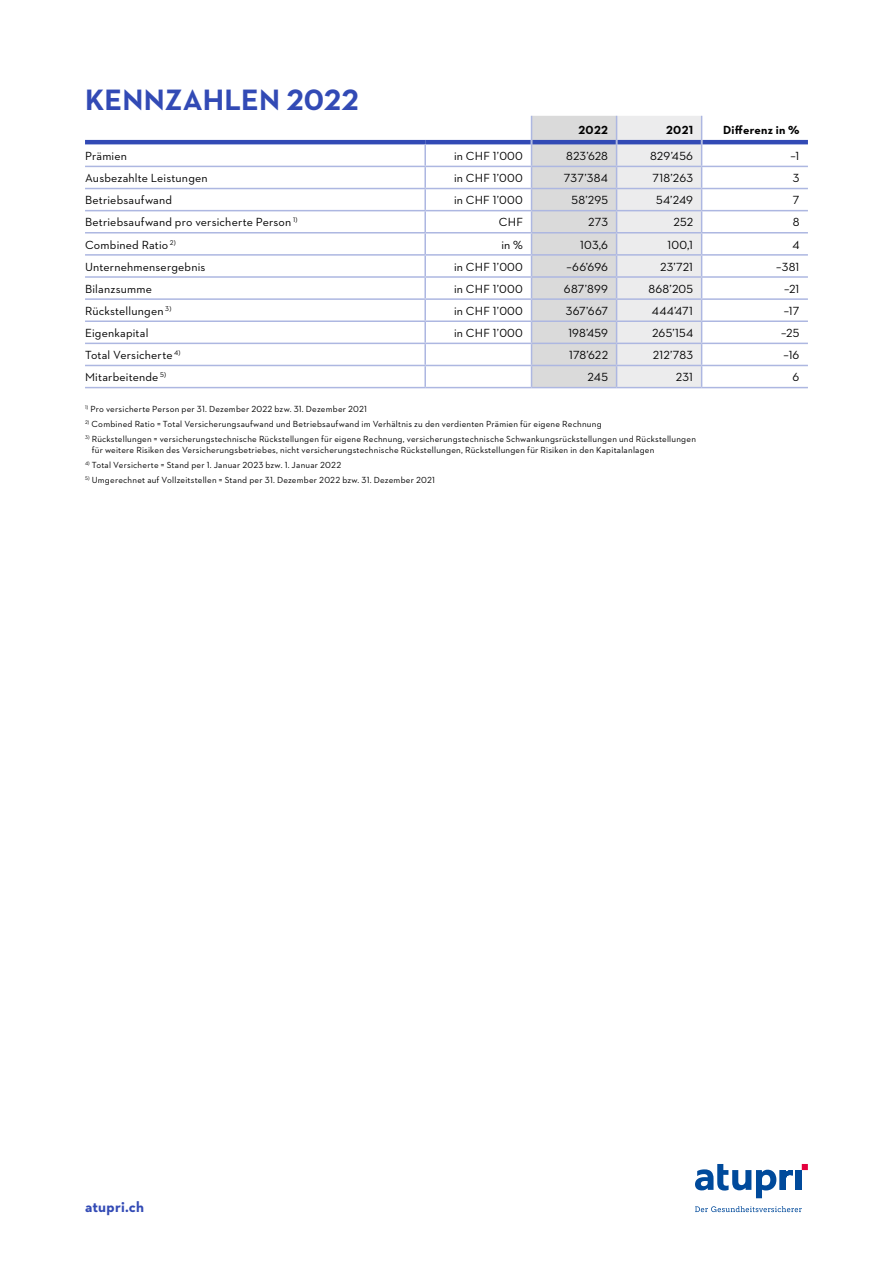
<style>
.page{position:relative;width:893px;height:1263px;background:#fff}
.page>*{position:absolute;margin:0;border:0;box-sizing:border-box;transform-origin:0 0}
.t1{font:700 30px "Neutraface 2 Text";letter-spacing:.005em;color:#324ab5}
.t2{font:700 15px "Neutraface 2 Text";letter-spacing:.01em;color:#324ab5}
.t3{font:12px "Neutraface 2 Text";letter-spacing:.015em;color:#000}
.t4{font:700 12px "Neutraface 2 Text";letter-spacing:.02em;color:#000}
.t5{font:9px/10.8px "Neutraface 2 Text";letter-spacing:.025em;color:#000}
</style>
<div class="page">
<svg style="left:802px;top:1164px;width:6px;height:6px"></svg>
<svg style="left:695px;top:1164px;width:98px;height:34px"></svg>
<div style="left:796px;top:1170px;width:6px;height:20px;background:#004a9b"></div>
<svg style="left:695px;top:1206px;width:107px;height:6px"></svg>
<hr style="left:85px;top:343px;width:340px;height:1px;background:#adb7e1">
<hr style="left:425px;top:343px;width:106px;height:1px;background:#adb7e1">
<hr style="left:702px;top:343px;width:106px;height:1px;background:#adb7e1">
<hr style="left:85px;top:365px;width:340px;height:1px;background:#adb7e1">
<hr style="left:425px;top:365px;width:106px;height:1px;background:#adb7e1">
<hr style="left:702px;top:365px;width:106px;height:1px;background:#adb7e1">
<hr style="left:85px;top:387px;width:340px;height:1px;background:#adb7e1">
<hr style="left:425px;top:387px;width:106px;height:1px;background:#adb7e1">
<hr style="left:702px;top:387px;width:106px;height:1px;background:#adb7e1">
<hr style="left:85px;top:140px;width:340px;height:4px;background:#324ab5">
<hr style="left:425px;top:140px;width:106px;height:4px;background:#324ab5">
<hr style="left:702px;top:140px;width:106px;height:4px;background:#324ab5">
<hr style="left:424px;top:144px;width:2px;height:22px;background:#adb7e1">
<hr style="left:424px;top:167px;width:2px;height:21px;background:#adb7e1">
<hr style="left:424px;top:189px;width:2px;height:21px;background:#adb7e1">
<hr style="left:424px;top:211px;width:2px;height:21px;background:#adb7e1">
<hr style="left:424px;top:233px;width:2px;height:21px;background:#adb7e1">
<hr style="left:424px;top:256px;width:2px;height:20px;background:#adb7e1">
<hr style="left:424px;top:278px;width:2px;height:20px;background:#adb7e1">
<hr style="left:424px;top:300px;width:2px;height:20px;background:#adb7e1">
<hr style="left:424px;top:322px;width:2px;height:21px;background:#adb7e1">
<hr style="left:424px;top:344px;width:2px;height:21px;background:#adb7e1">
<hr style="left:424px;top:366px;width:2px;height:21px;background:#adb7e1">
<svg style="left:531px;top:116px;width:171px;height:272px;background:#dddee2"></svg>
<hr style="left:85px;top:166px;width:340px;height:1px;background:#adb7e1">
<hr style="left:425px;top:166px;width:106px;height:1px;background:#adb7e1">
<hr style="left:531px;top:166px;width:86px;height:1px;background:#adb7e1">
<hr style="left:617px;top:166px;width:85px;height:1px;background:#adb7e1">
<hr style="left:702px;top:166px;width:106px;height:1px;background:#adb7e1">
<hr style="left:85px;top:188px;width:340px;height:1px;background:#adb7e1">
<hr style="left:425px;top:188px;width:106px;height:1px;background:#adb7e1">
<hr style="left:531px;top:188px;width:86px;height:1px;background:#adb7e1">
<hr style="left:617px;top:188px;width:85px;height:1px;background:#adb7e1">
<hr style="left:702px;top:188px;width:106px;height:1px;background:#adb7e1">
<hr style="left:85px;top:210px;width:340px;height:1px;background:#adb7e1">
<hr style="left:425px;top:210px;width:106px;height:1px;background:#adb7e1">
<hr style="left:531px;top:210px;width:86px;height:1px;background:#adb7e1">
<hr style="left:617px;top:210px;width:85px;height:1px;background:#adb7e1">
<hr style="left:702px;top:210px;width:106px;height:1px;background:#adb7e1">
<hr style="left:85px;top:232px;width:340px;height:1px;background:#adb7e1">
<hr style="left:425px;top:232px;width:106px;height:1px;background:#adb7e1">
<hr style="left:531px;top:232px;width:86px;height:1px;background:#adb7e1">
<hr style="left:617px;top:232px;width:85px;height:1px;background:#adb7e1">
<hr style="left:702px;top:232px;width:106px;height:1px;background:#adb7e1">
<hr style="left:85px;top:254px;width:340px;height:2px;background:#adb7e1">
<hr style="left:425px;top:254px;width:106px;height:2px;background:#adb7e1">
<hr style="left:531px;top:254px;width:86px;height:2px;background:#adb7e1">
<hr style="left:617px;top:254px;width:85px;height:2px;background:#adb7e1">
<hr style="left:702px;top:254px;width:106px;height:2px;background:#adb7e1">
<hr style="left:85px;top:276px;width:340px;height:2px;background:#adb7e1">
<hr style="left:425px;top:276px;width:106px;height:2px;background:#adb7e1">
<hr style="left:531px;top:276px;width:86px;height:2px;background:#adb7e1">
<hr style="left:617px;top:276px;width:85px;height:2px;background:#adb7e1">
<hr style="left:702px;top:276px;width:106px;height:2px;background:#adb7e1">
<hr style="left:85px;top:298px;width:340px;height:2px;background:#adb7e1">
<hr style="left:425px;top:298px;width:106px;height:2px;background:#adb7e1">
<hr style="left:531px;top:298px;width:86px;height:2px;background:#adb7e1">
<hr style="left:617px;top:298px;width:85px;height:2px;background:#adb7e1">
<hr style="left:702px;top:298px;width:106px;height:2px;background:#adb7e1">
<hr style="left:85px;top:320px;width:340px;height:2px;background:#adb7e1">
<hr style="left:425px;top:320px;width:106px;height:2px;background:#adb7e1">
<hr style="left:531px;top:320px;width:86px;height:2px;background:#adb7e1">
<hr style="left:617px;top:320px;width:85px;height:2px;background:#adb7e1">
<hr style="left:702px;top:320px;width:106px;height:2px;background:#adb7e1">
<h1 class="t1" style="left:85px;top:80px;width:275px">KENNZAHLEN 2022</h1>
<h3 class="t4" style="left:579px;top:122px;width:31px">2022</h3>
<h3 class="t4" style="left:666px;top:122px;width:28px">2021</h3>
<h3 class="t4" style="left:723px;top:122px;width:78px">Differenz in %</h3>
<h3 class="t3" style="left:85px;top:148px;width:43px">Prämien</h3>
<h3 class="t3" style="left:454px;top:148px;width:70px">in CHF 1’000</h3>
<h3 class="t3" style="left:566px;top:148px;width:43px">823’628</h3>
<h3 class="t3" style="left:650px;top:148px;width:44px">829’456</h3>
<h3 class="t3" style="left:790px;top:148px;width:10px">–1</h3>
<h3 class="t3" style="left:85px;top:171px;width:124px">Ausbezahlte Leistungen</h3>
<h3 class="t3" style="left:454px;top:171px;width:70px">in CHF 1’000</h3>
<h3 class="t3" style="left:564px;top:171px;width:46px">737’384</h3>
<h3 class="t3" style="left:652px;top:171px;width:42px">718’263</h3>
<h3 class="t3" style="left:793px;top:171px;width:8px">3</h3>
<h3 class="t3" style="left:85px;top:193px;width:89px">Betriebsaufwand</h3>
<h3 class="t3" style="left:454px;top:193px;width:70px">in CHF 1’000</h3>
<h3 class="t3" style="left:571px;top:193px;width:38px">58’295</h3>
<h3 class="t3" style="left:656px;top:193px;width:39px">54’249</h3>
<h3 class="t3" style="left:793px;top:193px;width:8px">7</h3>
<h3 class="t3" style="left:85px;top:215px;width:214px">Betriebsaufwand pro versicherte Person <sup>1)</sup></h3>
<h3 class="t3" style="left:499px;top:215px;width:26px">CHF</h3>
<h3 class="t3" style="left:588px;top:215px;width:21px">273</h3>
<h3 class="t3" style="left:674px;top:215px;width:21px">252</h3>
<h3 class="t3" style="left:793px;top:215px;width:8px">8</h3>
<h3 class="t3" style="left:85px;top:237px;width:92px">Combined Ratio <sup>2)</sup></h3>
<h3 class="t3" style="left:501px;top:237px;width:23px">in %</h3>
<h3 class="t3" style="left:580px;top:237px;width:29px">103,6</h3>
<h3 class="t3" style="left:668px;top:237px;width:27px">100,1</h3>
<h3 class="t3" style="left:792px;top:237px;width:9px">4</h3>
<h3 class="t3" style="left:85px;top:259px;width:122px">Unternehmensergebnis</h3>
<h3 class="t3" style="left:454px;top:259px;width:70px">in CHF 1’000</h3>
<h3 class="t3" style="left:566px;top:259px;width:43px">–66’696</h3>
<h3 class="t3" style="left:660px;top:259px;width:35px">23’721</h3>
<h3 class="t3" style="left:776px;top:259px;width:25px">–381</h3>
<h3 class="t3" style="left:85px;top:281px;width:68px">Bilanzsumme</h3>
<h3 class="t3" style="left:454px;top:281px;width:70px">in CHF 1’000</h3>
<h3 class="t3" style="left:564px;top:281px;width:46px">687’899</h3>
<h3 class="t3" style="left:648px;top:281px;width:46px">868’205</h3>
<h3 class="t3" style="left:784px;top:281px;width:17px">–21</h3>
<h3 class="t3" style="left:85px;top:303px;width:88px">Rückstellungen <sup>3)</sup></h3>
<h3 class="t3" style="left:454px;top:303px;width:70px">in CHF 1’000</h3>
<h3 class="t3" style="left:566px;top:303px;width:44px">367’667</h3>
<h3 class="t3" style="left:652px;top:303px;width:43px">444’471</h3>
<h3 class="t3" style="left:784px;top:303px;width:17px">–17</h3>
<h3 class="t3" style="left:85px;top:325px;width:65px">Eigenkapital</h3>
<h3 class="t3" style="left:454px;top:325px;width:70px">in CHF 1’000</h3>
<h3 class="t3" style="left:568px;top:325px;width:41px">198’459</h3>
<h3 class="t3" style="left:652px;top:325px;width:42px">265’154</h3>
<h3 class="t3" style="left:781px;top:325px;width:20px">–25</h3>
<h3 class="t3" style="left:85px;top:348px;width:97px">Total Versicherte <sup>4)</sup></h3>
<h3 class="t3" style="left:569px;top:348px;width:40px">178’622</h3>
<h3 class="t3" style="left:653px;top:348px;width:42px">212’783</h3>
<h3 class="t3" style="left:784px;top:348px;width:17px">–16</h3>
<h3 class="t3" style="left:85px;top:370px;width:83px">Mitarbeitende <sup>5)</sup></h3>
<h3 class="t3" style="left:587px;top:370px;width:22px">245</h3>
<h3 class="t3" style="left:676px;top:370px;width:19px">231</h3>
<h3 class="t3" style="left:793px;top:370px;width:8px">6</h3>
<p class="t5" style="left:85px;top:403px;width:284px"><sup>1)</sup> Pro versicherte Person per 31. Dezember 2022 bzw. 31. Dezember 2021</p>
<p class="t5" style="left:85px;top:418px;width:518px"><sup>2)</sup> Combined Ratio = Total Versicherungsaufwand und Betriebsaufwand im Verhältnis zu den verdienten Prämien für eigene Rechnung</p>
<p class="t5" style="left:92px;top:433px;width:606px;text-indent:-7px"><sup>3)</sup> Rückstellungen = versicherungstechnische Rückstellungen für eigene Rechnung, versicherungstechnische Schwankungsrückstellungen und Rückstellungen für weitere Risiken des Versicherungsbetriebes, nicht versicherungstechnische Rückstellungen, Rückstellungen für Risiken in den Kapitalanlagen</p>
<p class="t5" style="left:85px;top:459px;width:258px"><sup>4)</sup> Total Versicherte = Stand per 1. Januar 2023 bzw. 1. Januar 2022</p>
<p class="t5" style="left:85px;top:474px;width:351px"><sup>5)</sup> Umgerechnet auf Vollzeitstellen = Stand per 31. Dezember 2022 bzw. 31. Dezember 2021</p>
<h2 class="t2" style="left:85px;top:1197px;width:61px">atupri.ch</h2>
</div>
